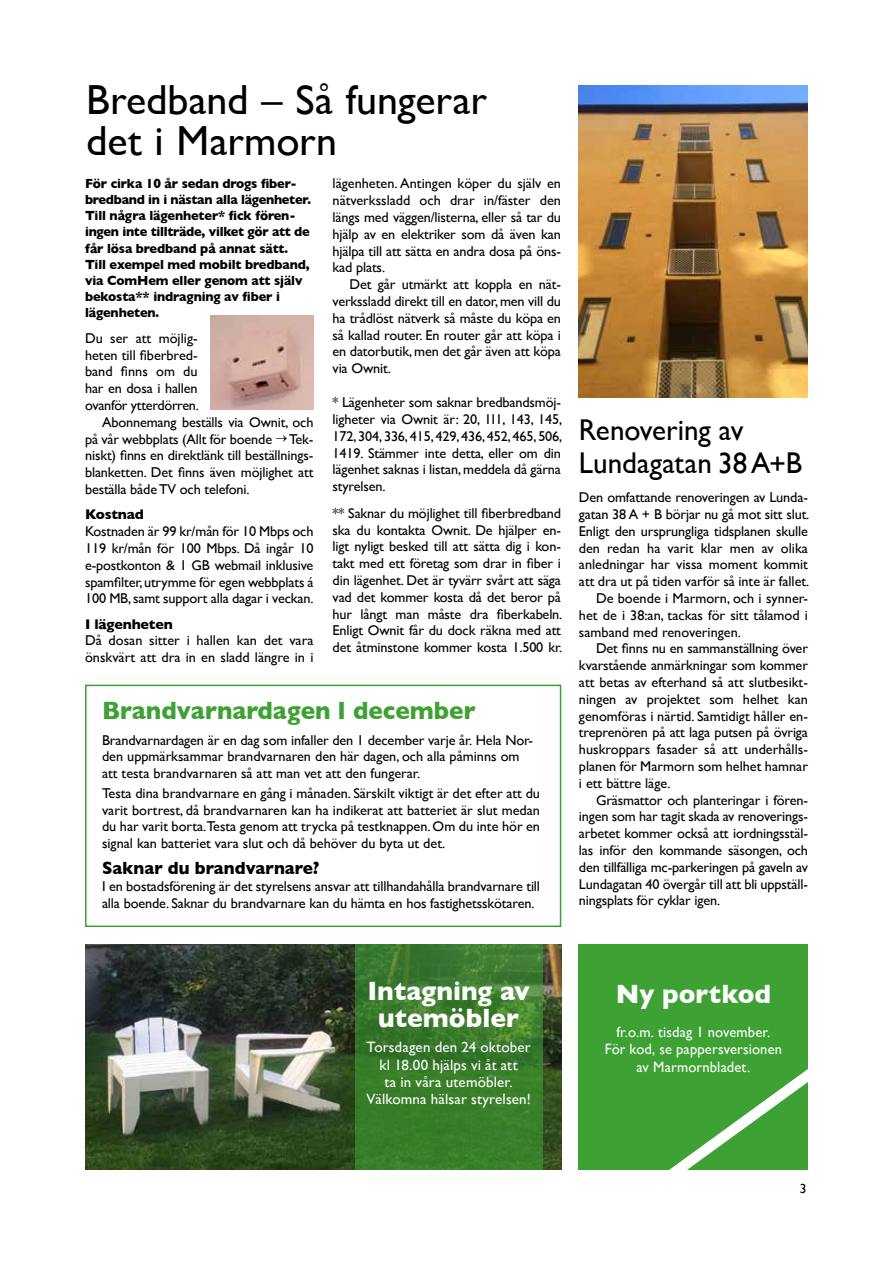
<style>
.page{position:relative;width:893px;height:1263px;background:#fff}
.page>*{position:absolute;margin:0;border:0;box-sizing:border-box;transform-origin:0 0}
.t1{font:42px/40.5px "Gill Sans";letter-spacing:-.005em;color:#000}
.t2{font:30px/33px "Gill Sans";color:#000}
.t3{font:700 27px/27px "Gill Sans";color:#fff;text-align:center}
.t4{font:700 25.5px "Gill Sans";color:#3ea134;scale:.95 1}
.t5{font:700 18px "Gill Sans";color:#000;scale:.95 1}
.t6{font:15px/17.2px "Gill Sans";letter-spacing:.01em;color:#fff;text-align:center}
.t7{font:14.25px/16.8px "Gill Sans";letter-spacing:-.01em;color:#000;text-align:justify}
.t8{font:700 14.25px "Gill Sans";letter-spacing:-.01em;color:#000}
.t9{font:700 13.5px/16.2px "Gill Sans";letter-spacing:-.01em;color:#000;scale:.95 1}
.t10{font:13.5px "Gill Sans";color:#000}
</style>
<div class="page">
<img style="left:210px;top:316px;width:103px;height:93px">
<div style="left:85px;top:685px;width:476px;height:242px;border:2px solid #3ea134"></div>
<img style="left:85px;top:944px;width:476px;height:225px">
<svg style="left:355px;top:944px;width:187px;height:225px;background:#3a7c2c"></svg>
<img style="left:578px;top:85px;width:230px;height:312px">
<div style="left:578px;top:944px;width:230px;height:225px;background:#3ea134"></div>
<svg style="left:644px;top:1069px;width:164px;height:101px"></svg>
<h1 class="t1" style="left:86px;top:79px;width:402px">Bredband – Så fungerar det i Marmorn</h1>
<p class="t9" style="left:85px;top:175px;width:240px">För cirka 10 år sedan drogs fiber&shy;bredband in i nästan alla lägenheter.<br>Till några lägenheter* fick fören&shy;ingen inte tillträde, vilket gör att de får lösa bredband på annat sätt.<br>Till exempel med mobilt bredband, via ComHem eller genom att själv bekosta** indragning av fiber i lägenheten.</p>
<p class="t7" style="left:85px;top:329px;width:114px">Du ser att möjlig-</p>
<p class="t7" style="left:85px;top:346px;width:114px">heten till fiberbred-</p>
<p class="t7" style="left:85px;top:363px;width:114px">band finns om du</p>
<p class="t7" style="left:85px;top:380px;width:114px">har en dosa i hallen</p>
<p class="t7" style="left:85px;top:397px;width:115px">ovanför ytterdörren.</p>
<p class="t7" style="left:102px;top:413px;width:213px">Abonnemang beställs via Ownit, och</p>
<p class="t7" style="left:85px;top:430px;width:230px">på vår webbplats (Allt för boende → Tek-</p>
<p class="t7" style="left:85px;top:447px;width:230px">niskt) finns en direktlänk till beställnings-</p>
<p class="t7" style="left:85px;top:464px;width:230px">blanketten. Det finns även möjlighet att</p>
<p class="t7" style="left:85px;top:481px;width:166px">beställa både TV och telefoni.</p>
<p class="t8" style="left:85px;top:503px;width:60px">Kostnad</p>
<p class="t7" style="left:85px;top:523px;width:230px">Kostnaden är 99 kr/mån för 10 Mbps och 119 kr/mån för 100 Mbps. Då ingår 10 e-postkonton &amp; 1 GB webmail inklusive spamfilter, utrymme för egen webbplats á 100 MB, samt support alla dagar i veckan.</p>
<p class="t8" style="left:85px;top:612px;width:89px">I lägenheten</p>
<p class="t7" style="left:85px;top:632px;width:230px">Då dosan sitter i hallen kan det vara önskvärt att dra in en sladd längre in i</p>
<p class="t7" style="left:333px;top:175px;width:230px">lägenheten. Antingen köper du själv en nätverkssladd och drar in/fäster den längs med väggen/listerna, eller så tar du hjälp av en elektriker som då även kan hjälpa till att sätta en andra dosa på öns&shy;kad plats.</p>
<p class="t7" style="left:333px;top:276px;width:230px;text-indent:17px">Det går utmärkt att koppla en nät&shy;verkssladd direkt till en dator, men vill du ha trådlöst nätverk så måste du köpa en så kallad router. En router går att köpa i en datorbutik, men det går även att köpa via Ownit.</p>
<p class="t7" style="left:333px;top:394px;width:231px">* Lägenheter som saknar bredbandsmöj&shy;ligheter via Ownit är: 20, 111, 143, 145, 172, 304, 336, 415, 429, 436, 452, 465, 506, 1419. Stämmer inte detta, eller om din lägenhet saknas i listan, meddela då gärna styrelsen.</p>
<p class="t7" style="left:333px;top:504px;width:231px">** Saknar du möjlighet till fiberbredband ska du kontakta Ownit. De hjälper en&shy;ligt nyligt besked till att sätta dig i kon&shy;takt med ett företag som drar in fiber i din lägenhet. Det är tyvärr svårt att säga vad det kommer kosta då det beror på hur långt man måste dra fiberkabeln.<br>Enligt Ownit får du dock räkna med att det åtminstone kommer kosta 1.500 kr.</p>
<h3 class="t4" style="left:102px;top:690px;width:395px">Brandvarnardagen 1 december</h3>
<p class="t7" style="left:102px;top:731px;width:432px;text-align:left">Brandvarnardagen är en dag som infaller den 1 december varje år. Hela Nor&shy;den uppmärksammar brandvarnaren den här dagen, och alla påminns om att testa brandvarnaren så att man vet att den fungerar.</p>
<p class="t7" style="left:102px;top:785px;width:439px">Testa dina brandvarnare en gång i månaden. Särskilt viktigt är det efter att du varit bortrest, då brandvarnaren kan ha indikerat att batteriet är slut medan du har varit borta.Testa genom att trycka på testknappen. Om du inte hör en signal kan batteriet vara slut och då behöver du byta ut det.</p>
<p class="t5" style="left:102px;top:853px;width:230px">Saknar du brandvarnare?</p>
<p class="t7" style="left:102px;top:877px;width:439px">I en bostadsförening är det styrelsens ansvar att tillhandahålla brandvarnare till alla boende. Saknar du brandvarnare kan du hämta en hos fastighetsskötaren.</p>
<h2 class="t2" style="left:579px;top:413px;width:225px">Renovering av<br>Lundagatan 38 A+B</h2>
<p class="t7" style="left:579px;top:489px;width:230px">Den omfattande renoveringen av Lunda-</p>
<p class="t7" style="left:579px;top:506px;width:232px">gatan 38 A + B börjar nu gå mot sitt slut.</p>
<p class="t7" style="left:579px;top:522px;width:230px">Enligt den ursprungliga tidsplanen skulle</p>
<p class="t7" style="left:579px;top:539px;width:230px">den redan ha varit klar men av olika</p>
<p class="t7" style="left:579px;top:556px;width:230px">anledningar har vissa moment kommit</p>
<p class="t7" style="left:579px;top:573px;width:232px">att dra ut på tiden varför så inte är fallet.</p>
<p class="t7" style="left:596px;top:590px;width:213px">De boende i Marmorn, och i synner-</p>
<p class="t7" style="left:579px;top:606px;width:230px">het de i 38:an, tackas för sitt tålamod i</p>
<p class="t7" style="left:579px;top:623px;width:163px">samband med renoveringen.</p>
<p class="t7" style="left:596px;top:640px;width:213px">Det finns nu en sammanställning över</p>
<p class="t7" style="left:579px;top:657px;width:230px">kvarstående anmärkningar som kommer</p>
<p class="t7" style="left:579px;top:674px;width:230px">att betas av efterhand så att slutbesikt-</p>
<p class="t7" style="left:579px;top:690px;width:230px">ningen av projektet som helhet kan</p>
<p class="t7" style="left:579px;top:707px;width:230px">genomföras i närtid. Samtidigt håller en-</p>
<p class="t7" style="left:579px;top:724px;width:231px">treprenören på att laga putsen på övriga</p>
<p class="t7" style="left:579px;top:741px;width:230px">huskroppars fasader så att underhålls-</p>
<p class="t7" style="left:579px;top:758px;width:230px">planen för Marmorn som helhet hamnar</p>
<p class="t7" style="left:579px;top:774px;width:93px">i ett bättre läge.</p>
<p class="t7" style="left:596px;top:791px;width:213px">Gräsmattor och planteringar i fören-</p>
<p class="t7" style="left:579px;top:808px;width:230px">ingen som har tagit skada av renoverings-</p>
<p class="t7" style="left:579px;top:825px;width:230px">arbetet kommer också att iordningsstäl-</p>
<p class="t7" style="left:579px;top:842px;width:231px">las inför den kommande säsongen, och</p>
<p class="t7" style="left:579px;top:858px;width:230px">den tillfälliga mc-parkeringen på gaveln av</p>
<p class="t7" style="left:579px;top:875px;width:230px">Lundagatan 40 övergår till att bli uppställ-</p>
<p class="t7" style="left:579px;top:892px;width:143px">ningsplats för cyklar igen.</p>
<h3 class="t3" style="left:367px;top:976px;width:164px">Intagning av utemöbler</h3>
<p class="t6" style="left:366px;top:1038px;width:166px">Torsdagen den 24 oktober kl 18.00 hjälps vi åt att<br>ta in våra utemöbler.<br>Välkomna hälsar styrelsen!</p>
<h3 class="t3" style="left:616px;top:980px;width:157px">Ny portkod</h3>
<p class="t6" style="left:605px;top:1023px;width:179px">fr.o.m. tisdag 1 november.<br>För kod, se pappersversionen av Marmornbladet.</p>
<p class="t10" style="left:800px;top:1180px;width:8px">3</p>
</div>
